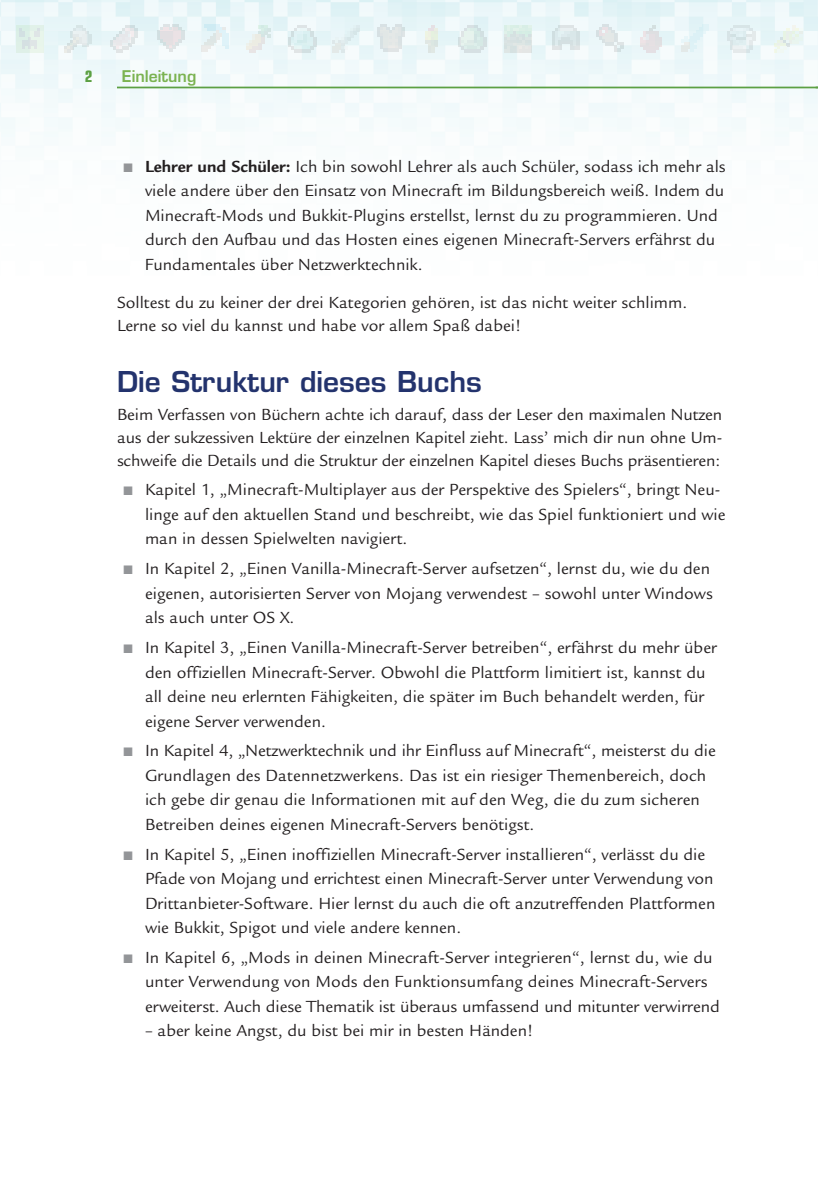
<style>
.page{position:relative;width:819px;height:1191px;background:#fff}
.page>*{position:absolute;margin:0;border:0;box-sizing:border-box;transform-origin:0 0}
.t1{font:600 28px "Eurostile LT";color:#23336d}
.t2{font:17.5px/24.5px "Legacy Sans LT";color:#231f20}
.t3{font:600 15.75px "Eurostile LT";color:#7bb351}
.t4{font:700 condensed 15.75px "Eurostile LT";color:#5ca043}
.s1{color:#939598}
.s2{font-weight:700}
</style>
<div class="page">
<img style="left:0;top:1px;width:817px;height:136px">
<hr style="left:117px;top:87px;width:700px;height:1px;background:#5ca043">
<svg style="left:158px;top:25px;width:27px;height:27px"></svg>
<svg style="left:681px;top:25px;width:27px;height:27px"></svg>
<svg style="left:332px;top:25px;width:27px;height:27px"></svg>
<svg style="left:596px;top:25px;width:28px;height:27px"></svg>
<svg style="left:504px;top:25px;width:28px;height:27px"></svg>
<svg style="left:64px;top:25px;width:28px;height:27px"></svg>
<svg style="left:377px;top:25px;width:27px;height:27px"></svg>
<svg style="left:552px;top:25px;width:27px;height:24px"></svg>
<svg style="left:774px;top:25px;width:28px;height:27px"></svg>
<svg style="left:640px;top:25px;width:21px;height:27px"></svg>
<svg style="left:110px;top:25px;width:27px;height:27px"></svg>
<svg style="left:246px;top:25px;width:24px;height:27px"></svg>
<svg style="left:425px;top:25px;width:12px;height:27px"></svg>
<svg style="left:289px;top:25px;width:27px;height:27px"></svg>
<svg style="left:459px;top:25px;width:27px;height:27px"></svg>
<svg style="left:201px;top:25px;width:27px;height:27px"></svg>
<svg style="left:16px;top:25px;width:28px;height:27px"></svg>
<svg style="left:727px;top:25px;width:28px;height:27px"></svg>
<p class="t4" style="left:85px;top:67px;width:9px">2</p>
<p class="t3" style="left:122px;top:66px;width:76px">Einleitung</p>
<p class="t2" style="left:145px;top:154px;width:582px;text-indent:-22px"><span class="s1">■</span> <span class="s2">Lehrer und Schüler:</span> Ich bin sowohl Lehrer als auch Schüler, sodass ich mehr als viele andere über den Einsatz von Minecraft im Bildungsbereich weiß. Indem du Minecraft-Mods und Bukkit-Plugins erstellst, lernst du zu programmieren. Und durch den Aufbau und das Hosten eines eigenen Minecraft-Servers erfährst du Fundamentales über Netzwerktechnik.</p>
<p class="t2" style="left:117px;top:291px;width:572px;line-height:22.8px">Solltest du zu keiner der drei Kategorien gehören, ist das nicht weiter schlimm.<br>Lerne so viel du kannst und habe vor allem Spaß dabei!</p>
<h1 class="t1" style="left:117px;top:364px;width:366px">Die Struktur dieses Buchs</h1>
<p class="t2" style="left:117px;top:403px;width:606px;line-height:22.8px;text-align:justify">Beim Verfassen von Büchern achte ich darauf, dass der Leser den maximalen Nutzen aus der sukzessiven Lektüre der einzelnen Kapitel zieht. Lass’ mich dir nun ohne Um&shy;schweife die Details und die Struktur der einzelnen Kapitel dieses Buchs präsentieren:</p>
<p class="t2" style="left:145px;top:478px;width:582px;text-indent:-22px"><span class="s1">■</span> Kapitel 1, „Minecraft-Multiplayer aus der Perspektive des Spielers“, bringt Neu&shy;linge auf den aktuellen Stand und beschreibt, wie das Spiel funktioniert und wie man in dessen Spielwelten navigiert.</p>
<p class="t2" style="left:145px;top:556px;width:569px;text-indent:-22px"><span class="s1">■</span> In Kapitel 2, „Einen Vanilla-Minecraft-Server aufsetzen“, lernst du, wie du den eigenen, autorisierten Server von Mojang verwendest – sowohl unter Windows als auch unter OS X.</p>
<p class="t2" style="left:145px;top:635px;width:573px;text-indent:-22px"><span class="s1">■</span> In Kapitel 3, „Einen Vanilla-Minecraft-Server betreiben“, erfährst du mehr über den offiziellen Minecraft-Server. Obwohl die Plattform limitiert ist, kannst du all deine neu erlernten Fähigkeiten, die später im Buch behandelt werden, für eigene Server verwenden.</p>
<p class="t2" style="left:145px;top:738px;width:572px;text-indent:-22px"><span class="s1">■</span> In Kapitel 4, „Netzwerktechnik und ihr Einfluss auf Minecraft“, meisterst du die Grundlagen des Datennetzwerkens. Das ist ein riesiger Themenbereich, doch ich gebe dir genau die Informationen mit auf den Weg, die du zum sicheren Betreiben deines eigenen Minecraft-Servers benötigst.</p>
<p class="t2" style="left:145px;top:842px;width:572px;text-indent:-22px"><span class="s1">■</span> In Kapitel 5, „Einen inoffiziellen Minecraft-Server installieren“, verlässt du die Pfade von Mojang und errichtest einen Minecraft-Server unter Verwendung von Drittanbieter-Software. Hier lernst du auch die oft anzutreffenden Plattformen wie Bukkit, Spigot und viele andere kennen.</p>
<p class="t2" style="left:145px;top:945px;width:576px;text-indent:-22px"><span class="s1">■</span> In Kapitel 6, „Mods in deinen Minecraft-Server integrieren“, lernst du, wie du unter Verwendung von Mods den Funktionsumfang deines Minecraft-Servers erweiterst. Auch diese Thematik ist überaus umfassend und mitunter verwirrend</p>
<p class="t2" style="left:145px;top:1018px;width:390px">– aber keine Angst, du bist bei mir in besten Händen!</p>
</div>
